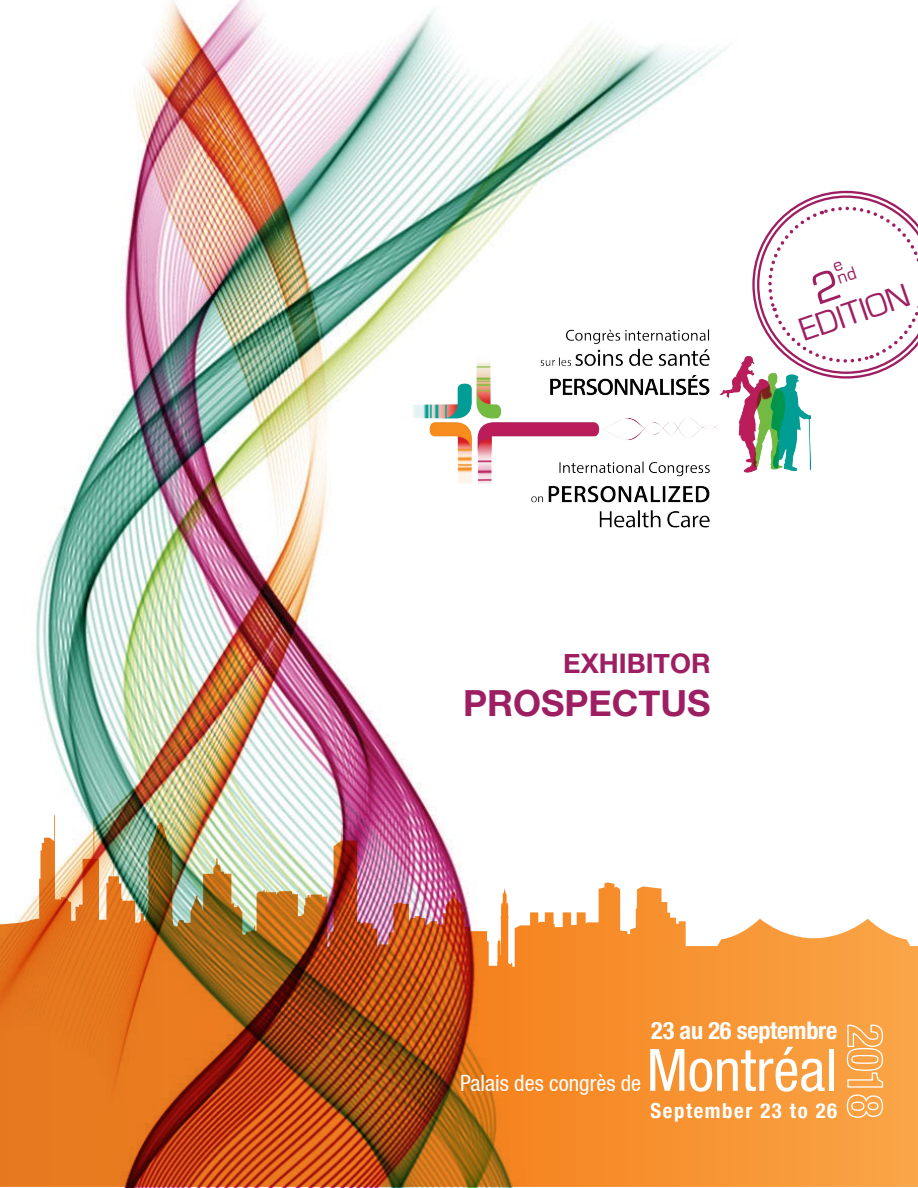
<style>
.page{position:relative;width:918px;height:1188px;background:#fff}
.page>*{position:absolute;margin:0;border:0;box-sizing:border-box;transform-origin:0 0}
.t1{font:condensed 58.5px "Helvetica Neue";color:#fff}
.t2{font:700 36px "Helvetica Neue";color:#9e1e62}
.t3{font:33.75px "Eurostile";color:#9e1e62}
.t4{font:700 27px "Helvetica Neue";color:#9e1e62}
.t5{font:700 condensed 24.3px "Helvetica Neue";letter-spacing:-.01em;color:#fff}
.t6{font:condensed 22.5px "Helvetica Neue";color:#fff}
.t7{font:700 condensed 20.85px "Helvetica Neue";letter-spacing:.075em;color:#fff}
</style>
<div class="page">
<svg style="left:786px;top:918px;width:132px;height:269px;background:#f9a64d"></svg>
<img style="left:786px;top:379px;width:24px;height:93px">
<img style="left:0;top:0;width:786px;height:1188px">
<svg style="left:846px;top:1024px;width:38px;height:64px;background:#fab56b"></svg>
<svg style="left:846px;top:1094px;width:38px;height:24px"></svg>
<svg style="left:752px;top:191px;width:166px;height:188px"></svg>
<h3 class="t3" style="left:795px;top:314px;width:116px;rotate:-19deg">EDITION</h3>
<p class="t4" style="left:563px;top:642px;width:149px">EXHIBITOR</p>
<h2 class="t2" style="left:463px;top:675px;width:249px">PROSPECTUS</h2>
<p class="t6" style="left:460px;top:1070px;width:183px">Palais des congrès de</p>
<p class="t5" style="left:651px;top:1010px;width:187px">23 au 26 septembre</p>
<h1 class="t1" style="left:647px;top:1036px;width:192px">Montréal</h1>
<p class="t7" style="left:651px;top:1093px;width:188px">September 23 to 26</p>
</div>
